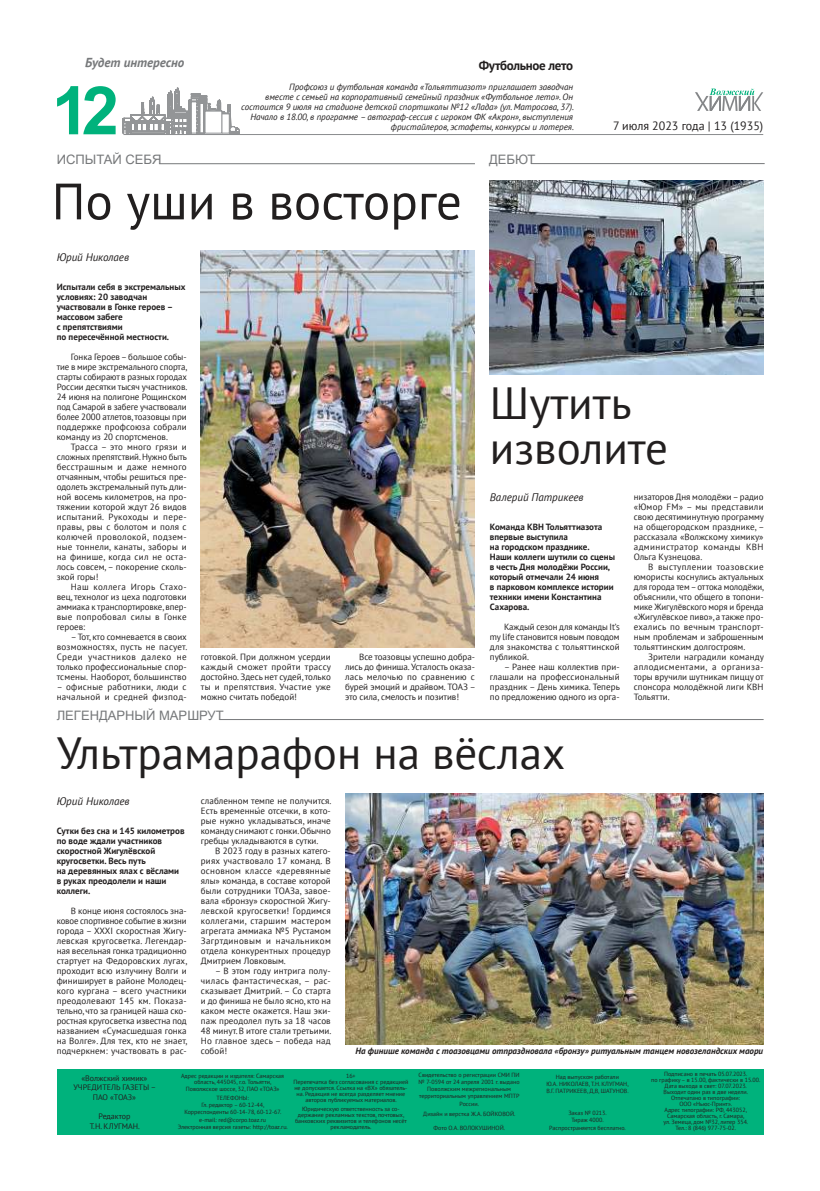
<style>
.page{position:relative;width:820px;height:1191px;background:#fff}
.page>*{position:absolute;margin:0;border:0;box-sizing:border-box;transform-origin:0 0}
.t1{font:700 67px "Arial";color:#00b27c}
.t2{font:51px "PT Sans";color:#221f1f}
.t3{font:45px/45px "PT Sans";color:#221f1f}
.t4{font:13px "Arial";color:#76787a}
.t5{font:700 13px "PT Sans";letter-spacing:-.025em;color:#221f1f}
.t6{font:italic 700 13px "PT Sans";color:#76787a}
.t7{font:12px "PT Sans";color:#221f1f}
.t8{font:italic 11px "PT Sans";color:#221f1f}
.t9{font:9px/10px "PT Sans";letter-spacing:.005em;color:#221f1f;text-align:justify}
.t10{font:700 9px/10px "PT Sans";color:#221f1f}
.t11{font:italic 9px/10px "PT Sans";letter-spacing:-.005em;color:#221f1f;text-align:right}
.t12{font:italic 700 9px "PT Sans";color:#221f1f}
.t13{font:9px/10px "PT Sans";letter-spacing:.03em;color:#221f1f}
.t14{font:8px/9.6px "PT Sans";color:#221f1f;text-align:center}
.t15{font:6px/6px "PT Sans";color:#221f1f;text-align:center}
</style>
<div class="page">
<svg style="left:122px;top:87px;width:118px;height:46px"></svg>
<svg style="left:695px;top:89px;width:68px;height:22px"></svg>
<hr style="left:123px;top:134px;width:640px;height:1px;background:#898b8e">
<div style="left:57px;top:1068px;width:706px;height:66px;background:#00b27c"></div>
<hr style="left:159px;top:163px;width:316px;height:1px;background:#76787a">
<hr style="left:219px;top:719px;width:544px;height:1px;background:#76787a">
<hr style="left:531px;top:163px;width:233px;height:1px;background:#76787a">
<img style="left:201px;top:250px;width:274px;height:398px">
<img style="left:345px;top:794px;width:418px;height:250px">
<img style="left:489px;top:180px;width:274px;height:194px">
<h3 class="t6" style="left:85px;top:54px;width:101px">Будет интересно</h3>
<h1 class="t1" style="left:52px;top:72px;width:69px">12</h1>
<h3 class="t4" style="left:57px;top:150px;width:106px">ИСПЫТАЙ СЕБЯ</h3>
<h3 class="t5" style="left:478px;top:56px;width:96px">Футбольное лето</h3>
<p class="t11" style="left:241px;top:81px;width:334px">Профсоюз и футбольная команда «Тольяттиазот» приглашает заводчан<br>вместе с семьей на корпоративный семейный праздник «Футбольное лето». Он состоится 9 июля на стадионе детской спортшколы №12 «Лада» (ул. Матросова, 37).<br>Начало в 18.00, в программе – автограф-сессия с игроком ФК «Акрон», выступления фристайлеров, эстафеты, конкурсы и лотерея.</p>
<h3 class="t4" style="left:489px;top:150px;width:48px">ДЕБЮТ</h3>
<h2 class="t2" style="left:52px;top:169px;width:411px">По уши в восторге</h2>
<h3 class="t7" style="left:613px;top:118px;width:151px">7 июля 2023 года | 13 (1935)</h3>
<p class="t8" style="left:57px;top:251px;width:74px">Юрий Николаев</p>
<p class="t10" style="left:57px;top:282px;width:130px">Испытали себя в экстремальных условиях: 20 заводчан участвовали в Гонке героев – массовом забеге<br>с препятствиями<br>по пересечённой местности.</p>
<p class="t9" style="left:57px;top:352px;width:132px;text-indent:14px">Гонка Героев – большое собы&shy;тие в мире экстремального спорта, старты собирают в разных городах России десятки тысяч участников.<br>24 июня на полигоне Рощинском под Самарой в забеге участвовали более 2000 атлетов, тоазовцы при поддержке профсоюза собрали команду из 20 спортсменов.</p>
<p class="t9" style="left:57px;top:442px;width:132px;text-indent:14px">Трасса – это много грязи и сложных препятствий. Нужно быть бесстрашным и даже немного отчаянным, чтобы решиться пре&shy;одолеть экстремальный путь дли&shy;ной восемь километров, на про&shy;тяжении которой ждут 26 видов испытаний. Рукоходы и пере&shy;правы, рвы с болотом и поля с колючей проволокой, подзем&shy;ные тоннели, канаты, заборы и на финише, когда сил не оста&shy;лось совсем, – покорение сколь&shy;зкой горы!</p>
<p class="t9" style="left:57px;top:582px;width:131px;text-indent:14px">Наш коллега Игорь Стахо&shy;вец, технолог из цеха подготовки аммиака к транспортировке, впер&shy;вые попробовал силы в Гонке героев:</p>
<p class="t9" style="left:57px;top:632px;width:132px;text-indent:14px">– Тот, кто сомневается в своих возможностях, пусть не пасует.<br>Среди участников далеко не только профессиональные спор&shy;тсмены. Наоборот, большинство</p>
<p class="t13" style="left:57px;top:682px;width:131px">– офисные работники, люди с начальной и средней физпод-</p>
<p class="t9" style="left:201px;top:652px;width:132px">готовкой. При должном усердии каждый сможет пройти трассу достойно. Здесь нет судей, только ты и препятствия. Участие уже можно считать победой!</p>
<p class="t9" style="left:345px;top:652px;width:132px;text-indent:14px">Все тоазовцы успешно добра&shy;лись до финиша. Усталость оказа&shy;лась мелочью по сравнению с бурей эмоций и драйвом. ТОАЗ – это сила, смелость и позитив!</p>
<h3 class="t4" style="left:57px;top:706px;width:168px">ЛЕГЕНДАРНЫЙ МАРШРУТ</h3>
<h3 class="t3" style="left:489px;top:380px;width:179px">Шутить изволите</h3>
<p class="t8" style="left:489px;top:490px;width:95px">Валерий Патрикеев</p>
<p class="t10" style="left:489px;top:522px;width:127px">Команда КВН Тольяттиазота впервые выступила<br>на городском празднике.<br>Наши коллеги шутили со сцены в честь Дня молодёжи России, который отмечали 24 июня<br>в парковом комплексе истории техники имени Константина<br>Сахарова.</p>
<p class="t9" style="left:489px;top:622px;width:131px;text-indent:14px">Каждый сезон для команды It’s my life становится новым поводом для знакомства с тольяттинской публикой.</p>
<p class="t9" style="left:489px;top:662px;width:131px;text-indent:14px">– Ранее наш коллектив при&shy;глашали на профессиональный праздник – День химика. Теперь по предложению одного из орга-</p>
<p class="t9" style="left:633px;top:492px;width:132px">низаторов Дня молодёжи – радио «Юмор FM» – мы представили свою десятиминутную программу на общегородском празднике, – рассказала «Волжскому химику» администратор команды КВН Ольга Кузнецова.</p>
<p class="t9" style="left:633px;top:562px;width:132px;text-indent:14px">В выступлении тоазовские юмористы коснулись актуальных для города тем – оттока молодёжи, объяснили, что общего в топони&shy;мике Жигулёвского моря и бренда «Жигулёвское пиво», а также про&shy;ехались по вечным транспорт&shy;ным проблемам и заброшенным тольяттинским долгостроям.</p>
<p class="t9" style="left:633px;top:652px;width:131px;text-indent:14px">Зрители наградили команду аплодисментами, а организа&shy;торы вручили шутникам пиццу от спонсора молодёжной лиги КВН Тольятти.</p>
<h3 class="t3" style="left:57px;top:729px;width:510px">Ультрамарафон на вёслах</h3>
<p class="t8" style="left:57px;top:794px;width:74px">Юрий Николаев</p>
<p class="t10" style="left:57px;top:825px;width:129px">Сутки без сна и 145 километров по воде ждали участников скоростной Жигулёвской кругосветки. Весь путь<br>на деревянных ялах с вёслами в руках преодолели и наши коллеги.</p>
<p class="t9" style="left:57px;top:905px;width:132px;text-indent:14px">В конце июня состоялось зна&shy;ковое спортивное событие в жизни города – XXXI скоростная Жигу&shy;левская кругосветка. Легендар&shy;ная весельная гонка традиционно стартует на Федоровских лугах, проходит всю излучину Волги и финиширует в районе Молодец&shy;кого кургана – всего участники преодолевают 145 км. Показа&shy;тельно, что за границей наша ско&shy;ростная кругосветка известна под названием «Сумасшедшая гонка на Волге». Для тех, кто не знает, подчеркнем: участвовать в рас-</p>
<p class="t9" style="left:201px;top:795px;width:132px">слабленном темпе не получится.<br>Есть временны́е отсечки, в кото&shy;рые нужно укладываться, иначе команду снимают с гонки. Обычно гребцы укладываются в сутки.</p>
<p class="t9" style="left:201px;top:845px;width:131px;text-indent:14px">В 2023 году в разных катего&shy;риях участвовало 17 команд. В основном классе «деревянные ялы» команда, в составе которой были сотрудники ТОАЗа, завое&shy;вала «бронзу» скоростной Жигу&shy;левской кругосветки! Гордимся коллегами, старшим мастером агрегата аммиака №5 Рустамом Загртдиновым и начальником отдела конкурентных процедур Дмитрием Ловковым.</p>
<p class="t9" style="left:201px;top:965px;width:132px;text-indent:14px">– В этом году интрига полу&shy;чилась фантастическая, – рас&shy;сказывает Дмитрий. – Со старта и до финиша не было ясно, кто на каком месте окажется. Наш эки&shy;паж преодолел путь за 18 часов 48 минут. В итоге стали третьими.<br>Но главное здесь – победа над собой!</p>
<p class="t12" style="left:355px;top:1044px;width:409px">На финише команда с тоазовцами отпраздновала «бронзу» ритуальным танцем новозеландских маори</p>
<p class="t14" style="left:73px;top:1072px;width:84px">«Волжский химик»<br>УЧРЕДИТЕЛЬ ГАЗЕТЫ –<br>ПАО «ТОАЗ»</p>
<p class="t14" style="left:90px;top:1111px;width:52px">Редактор<br>Т.Н. КЛУГМАН.</p>
<p class="t15" style="left:181px;top:1072px;width:104px;line-height:6.5px">Адрес редакции и издателя: Самарская область, 445045, г.о. Тольятти,<br>Поволжское шоссе, 32, ПАО «ТОАЗ»</p>
<p class="t15" style="left:201px;top:1094px;width:64px;line-height:6.5px">ТЕЛЕФОНЫ:<br>Гл. редактор – 60-12-44,</p>
<p class="t15" style="left:184px;top:1107px;width:98px;line-height:8.2px">Корреспонденты 60-14-78, 60-12-67. e-mail: red@corpo.toaz.ru</p>
<p class="t15" style="left:178px;top:1124px;width:111px">Электронная версия газеты: http://toaz.ru.</p>
<p class="t15" style="left:293px;top:1073px;width:116px">16+<br>Перепечатка без согласования с редакцией не допускается. Ссылка на «ВХ» обязатель&shy;на. Редакция не всегда разделяет мнение авторов публикуемых материалов.</p>
<p class="t15" style="left:295px;top:1106px;width:113px">Юридическую ответственность за со&shy;держание рекламных текстов, почтовых, банковских реквизитов и телефонов несёт рекламодатель.</p>
<p class="t15" style="left:418px;top:1070px;width:102px;line-height:7.2px">Свидетельство о регистрации СМИ ПИ № 7-0594 от 24 апреля 2001 г. выдано<br>Поволжским межрегиональным территориальным управлением МПТР<br>России.</p>
<p class="t15" style="left:423px;top:1110px;width:93px">Дизайн и верстка Ж.А. БОЙКОВОЙ.</p>
<p class="t15" style="left:433px;top:1124px;width:73px">Фото О.А. ВОЛОКУШИНОЙ.</p>
<p class="t15" style="left:546px;top:1073px;width:84px;line-height:7.2px">Над выпуском работали<br>Ю.А. НИКОЛАЕВ, Т.Н. КЛУГМАН,<br>В.Г. ПАТРИКЕЕВ, Д,В, ШАТУНОВ.</p>
<p class="t15" style="left:568px;top:1109px;width:40px;line-height:7.2px">Заказ № 0213.<br>Тираж 4000.</p>
<p class="t15" style="left:549px;top:1125px;width:78px">Распространяется бесплатно.</p>
<p class="t15" style="left:651px;top:1071px;width:111px">Подписано в печать 05.07.2023.<br>по графику – в 15.00, фактически в 15.00.<br>Дата выхода в свет: 07.07.2023 .<br>Выходит один раз в две недели.<br>Отпечатано в типографии:<br>ООО «Ньюс-Принт».<br>Адрес типографии: РФ, 443052,<br>Самарская область, г. Самара,<br>ул. Земеца, дом №32, литер 354.<br>Тел.: 8 (846) 977-75-02.</p>
</div>
